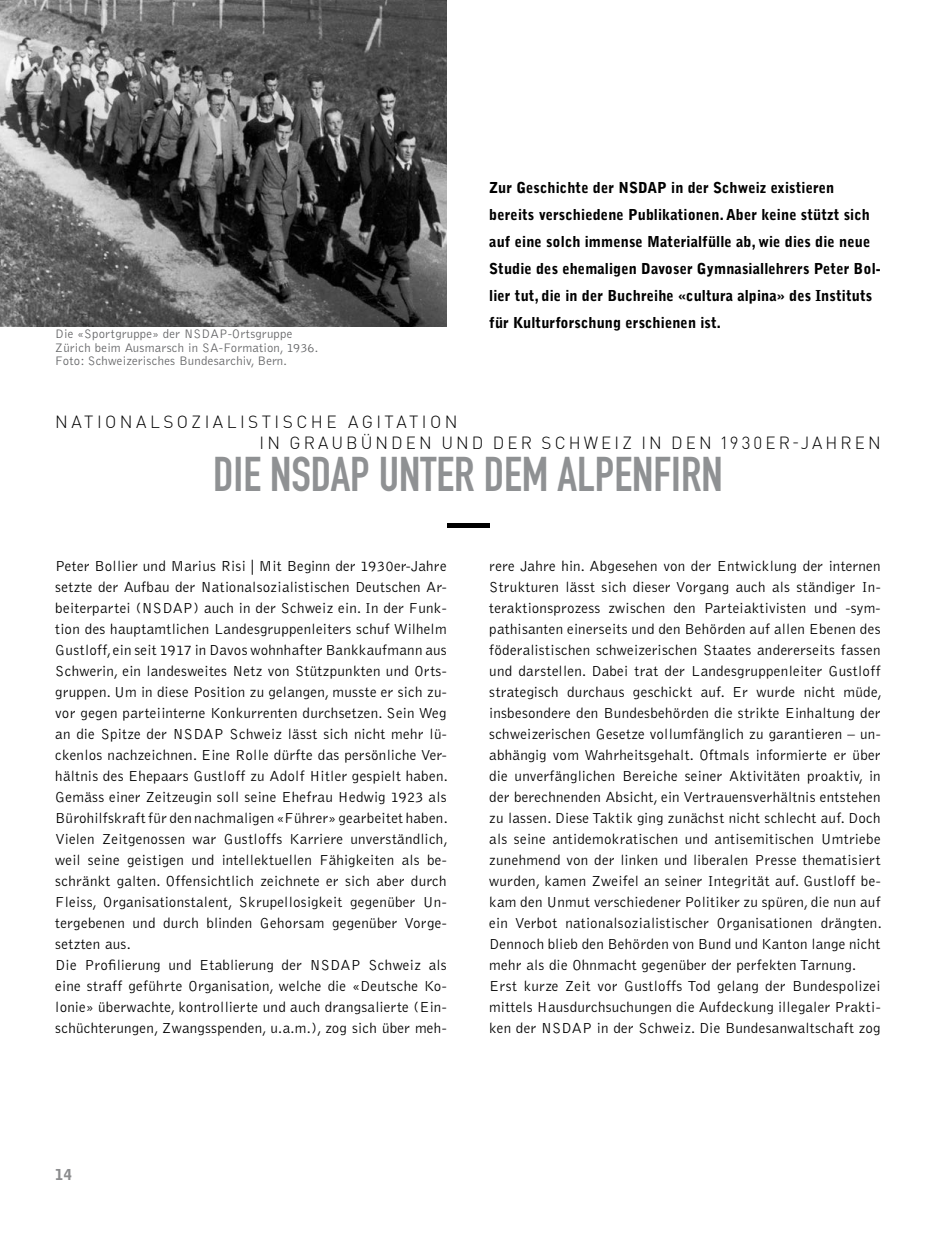
<style>
.page{position:relative;width:936px;height:1234px;background:#fff}
.page>*{position:absolute;margin:0;border:0;box-sizing:border-box;transform-origin:0 0}
.t1{font:48px "DIN Engschrift";color:#8f9193}
.t2{font:300 17.25px/20.7px "DIN Pro";letter-spacing:.18em;color:#000}
.t3{font:300 15px/21px "Bell Gothic";letter-spacing:.02em;color:#000}
.t4{font:900 15px/27px "Bell Gothic";letter-spacing:.01em;color:#000}
.t5{font:900 15px "Bell Gothic";color:#8b8c8e}
.t6{font:300 12.75px/13.5px "Bell Gothic";letter-spacing:.02em;color:#646567}
</style>
<div class="page">
<div style="left:446px;top:522px;width:43px;height:5px;background:#000"></div>
<img style="left:0;top:0;width:446px;height:326px">
<p class="t6" style="left:55px;top:327px;width:265px">Die «Sportgruppe» der NSDAP-Ortsgruppe<br>Zürich beim Ausmarsch in SA-Formation, 1936.<br>Foto: Schweizerisches Bundesarchiv, Bern.</p>
<p class="t4" style="left:489px;top:174px;width:393px">Zur Geschichte der NSDAP in der Schweiz existieren bereits verschiedene Publikationen. Aber keine stützt sich auf eine solch immense Materialfülle ab, wie dies die neue Studie des ehemaligen Davoser Gymnasiallehrers Peter Bol&shy;lier tut, die in der Buchreihe «cultura alpina» des Instituts für Kulturforschung erschienen ist.</p>
<p class="t2" style="left:260px;top:411px;width:622px;text-indent:-204px">NATIONALSOZIALISTISCHE AGITATION<br>IN GRAUBÜNDEN UND DER SCHWEIZ IN DEN 1930ER-JAHREN</p>
<h1 class="t1" style="left:213px;top:446px;width:511px">DIE NSDAP UNTER DEM ALPENFIRN</h1>
<p class="t3" style="left:55px;top:555px;width:394px">Peter Bollier und Marius Risi | Mit Beginn der 1930er-Jahre setzte der Aufbau der Nationalsozialistischen Deutschen Ar&shy;beiterpartei (NSDAP) auch in der Schweiz ein. In der Funk&shy;tion des hauptamtlichen Landesgruppenleiters schuf Wilhelm Gustloff, ein seit 1917 in Davos wohnhafter Bankkaufmann aus Schwerin, ein landesweites Netz von Stützpunkten und Orts&shy;gruppen. Um in diese Position zu gelangen, musste er sich zu&shy;vor gegen parteiinterne Konkurrenten durchsetzen. Sein Weg an die Spitze der NSDAP Schweiz lässt sich nicht mehr lü&shy;ckenlos nachzeichnen. Eine Rolle dürfte das persönliche Ver&shy;hältnis des Ehepaars Gustloff zu Adolf Hitler gespielt haben.<br>Gemäss einer Zeitzeugin soll seine Ehefrau Hedwig 1923 als Bürohilfskraft für den nachmaligen «Führer» gearbeitet haben.<br>Vielen Zeitgenossen war Gustloffs Karriere unverständlich, weil seine geistigen und intellektuellen Fähigkeiten als be&shy;schränkt galten. Offensichtlich zeichnete er sich aber durch Fleiss, Organisationstalent, Skrupellosigkeit gegenüber Un&shy;tergebenen und durch blinden Gehorsam gegenüber Vorge&shy;setzten aus.<br>Die Profilierung und Etablierung der NSDAP Schweiz als eine straff geführte Organisation, welche die «Deutsche Ko&shy;lonie» überwachte, kontrollierte und auch drangsalierte (Ein&shy;schüchterungen, Zwangsspenden, u.a.m.), zog sich über meh-</p>
<p class="t3" style="left:489px;top:555px;width:394px">rere Jahre hin. Abgesehen von der Entwicklung der internen Strukturen lässt sich dieser Vorgang auch als ständiger In&shy;teraktionsprozess zwischen den Parteiaktivisten und -sym&shy;pathisanten einerseits und den Behörden auf allen Ebenen des föderalistischen schweizerischen Staates andererseits fassen und darstellen. Dabei trat der Landesgruppenleiter Gustloff strategisch durchaus geschickt auf. Er wurde nicht müde, insbesondere den Bundesbehörden die strikte Einhaltung der schweizerischen Gesetze vollumfänglich zu garantieren – un&shy;abhängig vom Wahrheitsgehalt. Oftmals informierte er über die unverfänglichen Bereiche seiner Aktivitäten proaktiv, in der berechnenden Absicht, ein Vertrauensverhältnis entstehen zu lassen. Diese Taktik ging zunächst nicht schlecht auf. Doch als seine antidemokratischen und antisemitischen Umtriebe zunehmend von der linken und liberalen Presse thematisiert wurden, kamen Zweifel an seiner Integrität auf. Gustloff be&shy;kam den Unmut verschiedener Politiker zu spüren, die nun auf ein Verbot nationalsozialistischer Organisationen drängten.<br>Dennoch blieb den Behörden von Bund und Kanton lange nicht mehr als die Ohnmacht gegenüber der perfekten Tarnung.<br>Erst kurze Zeit vor Gustloffs Tod gelang der Bundespolizei mittels Hausdurchsuchungen die Aufdeckung illegaler Prakti&shy;ken der NSDAP in der Schweiz. Die Bundesanwaltschaft zog</p>
<p class="t5" style="left:55px;top:1165px;width:18px">14</p>
</div>
